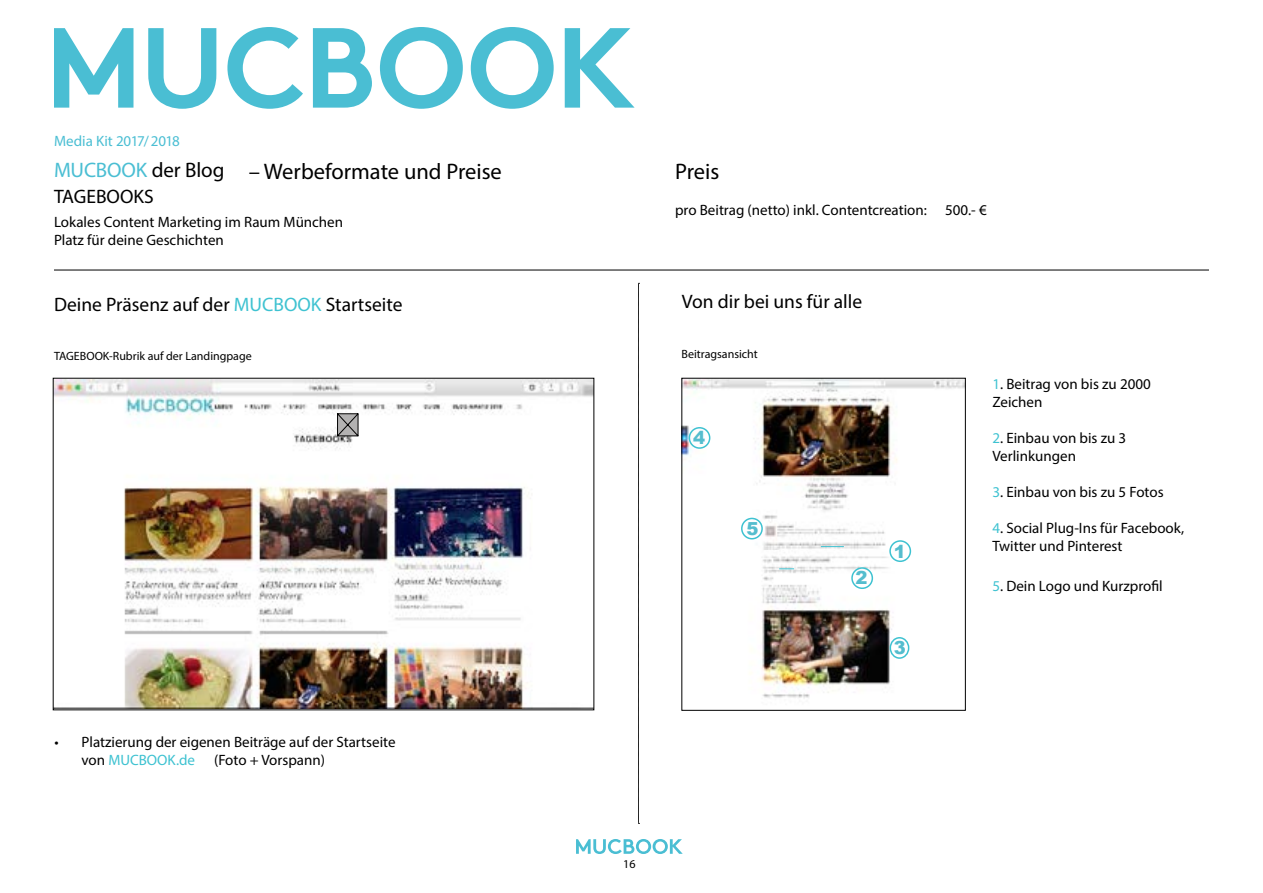
<style>
.page{position:relative;width:1263px;height:893px;background:#fff}
.page>*{position:absolute;margin:0;border:0;box-sizing:border-box;transform-origin:0 0}
.t1{font:22.5px "Myriad Pro";color:#000}
.t2{font:21px "Myriad Pro";letter-spacing:-.005em;color:#4abed3}
.t3{font:19.5px "Myriad Pro";color:#000}
.t4{font:900 18px "Arial";color:#55bdce}
.t5{font:15px/18px "Myriad Pro";color:#000}
.t6{font:15px "Myriad Pro";letter-spacing:-.005em;color:#4abed3}
.t7{font:12px "Myriad Pro";color:#000}
.s1{color:#000}
.s2{color:#3ec2d1}
</style>
<div class="page">
<svg style="left:54px;top:28px;width:79px;height:80px"></svg>
<svg style="left:565px;top:28px;width:69px;height:80px"></svg>
<svg style="left:148px;top:28px;width:68px;height:81px"></svg>
<svg style="left:227px;top:27px;width:76px;height:82px"></svg>
<svg style="left:313px;top:28px;width:59px;height:80px"></svg>
<svg style="left:380px;top:27px;width:83px;height:82px"></svg>
<svg style="left:471px;top:27px;width:83px;height:82px"></svg>
<svg style="left:576px;top:839px;width:107px;height:15px"></svg>
<img style="left:55px;top:380px;width:537px;height:328px">
<svg style="left:337px;top:413px;width:22px;height:24px"></svg>
<svg style="left:638px;top:283px;width:1px;height:541px"></svg>
<hr style="left:54px;top:270px;width:1155px;height:1px;background:#000">
<img style="left:684px;top:380px;width:279px;height:170px">
<img style="left:703px;top:551px;width:252px;height:160px">
<div style="left:889px;top:540px;width:22px;height:22px;border:2px solid #3ec2d1;border-radius:50%"></div>
<div style="left:851px;top:567px;width:22px;height:22px;border:2px solid #3ec2d1;border-radius:50%"></div>
<div style="left:689px;top:427px;width:21px;height:22px;border:2px solid #3ec2d1;border-radius:50%"></div>
<div style="left:889px;top:637px;width:20px;height:22px;border:2px solid #3ec2d1;border-radius:50%"></div>
<div style="left:741px;top:518px;width:22px;height:21px;border:2px solid #3ec2d1;border-radius:50%"></div>
<svg style="left:821px;top:546px;width:23px;height:1px"></svg>
<svg style="left:779px;top:569px;width:15px;height:1px"></svg>
<p class="t6" style="left:54px;top:132px;width:128px">Media Kit 2017/2018</p>
<h2 class="t2" style="left:54px;top:157px;width:172px">MUCBOOK <span class="s1">der Blog</span></h2>
<h3 class="t3" style="left:54px;top:184px;width:101px">TAGEBOOKS</h3>
<h1 class="t1" style="left:249px;top:157px;width:255px">– Werbeformate und Preise</h1>
<p class="t5" style="left:54px;top:213px;width:291px">Lokales Content Marketing im Raum München<br>Platz für deine Geschichten</p>
<h3 class="t3" style="left:54px;top:293px;width:350px">Deine Präsenz auf der <span class="s2">MUCBOOK</span> Startseite</h3>
<p class="t7" style="left:54px;top:349px;width:199px">TAGEBOOK-Rubrik auf der Landingpage</p>
<p class="t5" style="left:82px;top:733px;width:315px;text-indent:-27px">• Platzierung der eigenen Beiträge auf der Startseite von <span class="s2">MUCBOOK.de</span></p>
<p class="t5" style="left:214px;top:751px;width:112px">(Foto + Vorspann)</p>
<h1 class="t1" style="left:675px;top:157px;width:46px">Preis</h1>
<p class="t5" style="left:675px;top:201px;width:313px">pro Beitrag (netto) inkl. Contentcreation: 500.- €</p>
<h3 class="t3" style="left:682px;top:290px;width:182px">Von dir bei uns für alle</h3>
<p class="t7" style="left:681px;top:346px;width:78px">Beitragsansicht</p>
<p class="t4" style="left:693px;top:424px;width:14px">4</p>
<p class="t4" style="left:746px;top:516px;width:14px">5</p>
<p class="t4" style="left:855px;top:565px;width:14px">2</p>
<p class="t4" style="left:894px;top:538px;width:14px">1</p>
<p class="t4" style="left:894px;top:635px;width:14px">3</p>
<p class="t5" style="left:992px;top:375px;width:160px"><span class="s2">1</span>. Beitrag von bis zu 2000<br>Zeichen</p>
<p class="t5" style="left:992px;top:429px;width:135px"><span class="s2">2</span>. Einbau von bis zu 3<br>Verlinkungen</p>
<p class="t5" style="left:992px;top:483px;width:173px"><span class="s2">3</span>. Einbau von bis zu 5 Fotos</p>
<p class="t5" style="left:992px;top:519px;width:193px"><span class="s2">4</span>. Social Plug-Ins für Facebook,<br>Twitter und Pinterest</p>
<p class="t5" style="left:992px;top:577px;width:172px"><span class="s2">5</span>. Dein Logo und Kurzprofil</p>
<p class="t7" style="left:623px;top:856px;width:14px">16</p>
</div>
